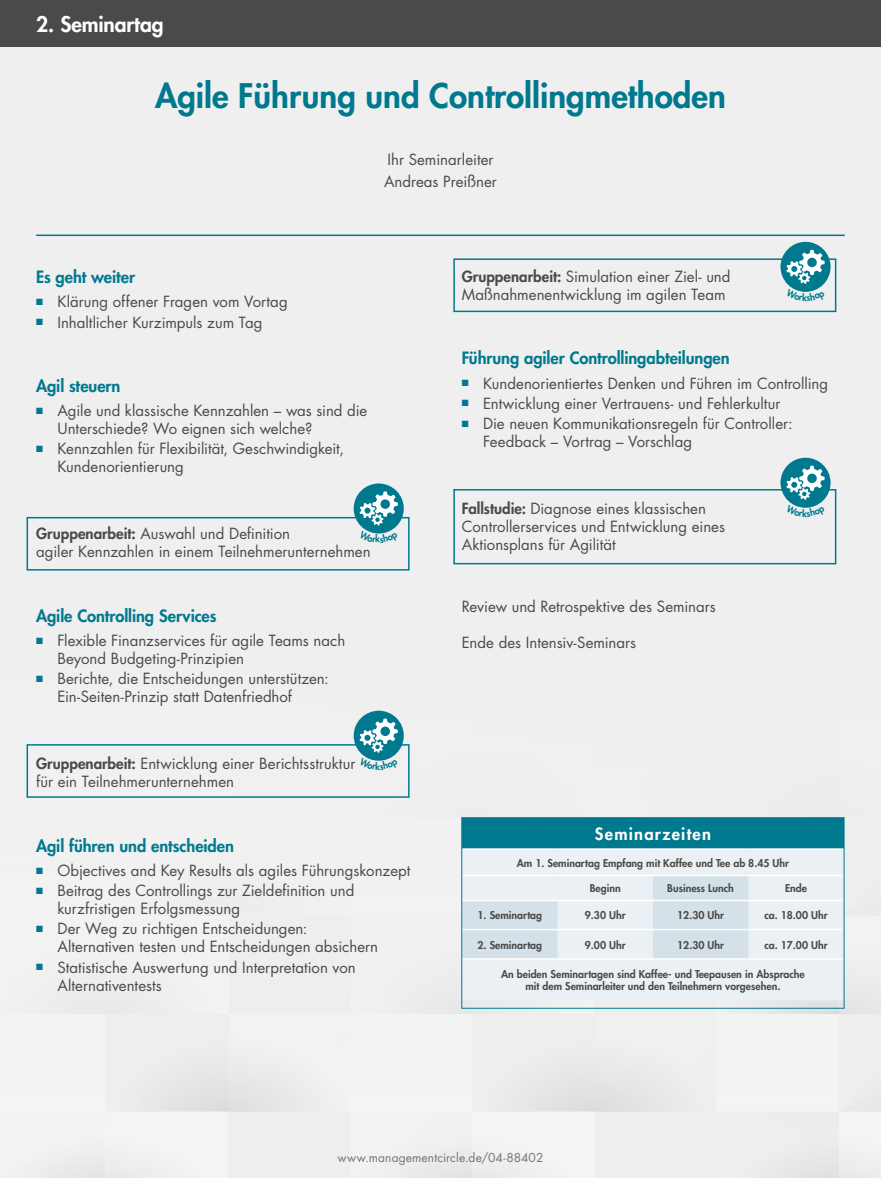
<style>
.page{position:relative;width:881px;height:1178px;background:#fff}
.page>*{position:absolute;margin:0;border:0;box-sizing:border-box;transform-origin:0 0}
.t1{font:800 33px "Futura Std";color:#00798f}
.t2{font:800 21px "Futura Std";letter-spacing:-.005em;color:#fff}
.t3{font:800 16.5px "Futura Std";letter-spacing:-.005em;color:#00798f}
.t4{font:800 16.5px "Futura Std";letter-spacing:.075em;color:#fff}
.t5{font:15px/18px "Futura Std";color:#4a4a49}
.t6{font:12px "Futura Std";letter-spacing:.01em;color:#757474}
.t7{font:800 10.5px/12px "Futura Std";color:#4a4a49;text-align:center}
.s1{color:#00798f}
.s2{font-weight:800}
</style>
<div class="page">
<div style="left:0;top:0;width:880px;height:1178px;background:#efefef"></div>
<div style="left:0;top:1014px;width:106px;height:98px;background:#f3f3f4"></div>
<div style="left:350px;top:1014px;width:122px;height:98px;background:#f3f3f4"></div>
<img style="left:748px;top:1000px;width:90px;height:9px">
<img style="left:760px;top:1001px;width:78px;height:13px">
<div style="left:716px;top:1014px;width:122px;height:98px;background:#f3f3f4"></div>
<svg style="left:838px;top:856px;width:34px;height:158px"></svg>
<img style="left:844px;top:885px;width:28px;height:31px">
<div style="left:527px;top:1077px;width:67px;height:34px;background:#e3e4e6"></div>
<div style="left:160px;top:1077px;width:68px;height:35px;background:#e3e4e6"></div>
<div style="left:0;top:0;width:880px;height:47px;background:#4a4a49"></div>
<hr style="left:36px;top:235px;width:808px;height:1px;background:#00798f">
<div style="left:462px;top:818px;width:381px;height:31px;background:#00798f"></div>
<svg style="left:748px;top:856px;width:94px;height:144px"></svg>
<svg style="left:462px;top:876px;width:286px;height:133px"></svg>
<hr style="left:462px;top:875px;width:95px;height:1px;background:#fff">
<hr style="left:557px;top:875px;width:95px;height:1px;background:#fff">
<hr style="left:652px;top:875px;width:96px;height:1px;background:#fff">
<hr style="left:748px;top:875px;width:95px;height:1px;background:#fff">
<hr style="left:462px;top:900px;width:95px;height:1px;background:#fff">
<hr style="left:557px;top:900px;width:95px;height:1px;background:#fff">
<hr style="left:652px;top:900px;width:96px;height:1px;background:#fff">
<hr style="left:748px;top:900px;width:95px;height:1px;background:#fff">
<hr style="left:462px;top:929px;width:95px;height:1px;background:#fff">
<hr style="left:557px;top:929px;width:95px;height:1px;background:#fff">
<hr style="left:652px;top:929px;width:96px;height:1px;background:#fff">
<hr style="left:748px;top:929px;width:95px;height:1px;background:#fff">
<hr style="left:462px;top:958px;width:95px;height:2px;background:#fff">
<hr style="left:557px;top:958px;width:95px;height:2px;background:#fff">
<hr style="left:652px;top:958px;width:96px;height:2px;background:#fff">
<hr style="left:748px;top:958px;width:95px;height:2px;background:#fff">
<hr style="left:462px;top:848px;width:95px;height:2px;background:#fff">
<hr style="left:557px;top:848px;width:95px;height:2px;background:#fff">
<hr style="left:652px;top:848px;width:96px;height:2px;background:#fff">
<hr style="left:748px;top:848px;width:95px;height:2px;background:#fff">
<div style="left:461px;top:817px;width:383px;height:191px;border:1px solid #00798f"></div>
<div style="left:27px;top:517px;width:382px;height:54px;border:2px solid #00798f"></div>
<div style="left:27px;top:744px;width:382px;height:54px;border:2px solid #00798f"></div>
<div style="left:453px;top:489px;width:383px;height:75px;border:2px solid #00798f"></div>
<div style="left:453px;top:258px;width:383px;height:54px;border:2px solid #00798f"></div>
<svg style="left:353px;top:483px;width:50px;height:50px"></svg>
<div style="left:353px;top:711px;width:50px;height:50px;background:#00798f;border-radius:50%"></div>
<div style="left:780px;top:458px;width:50px;height:50px;background:#00798f;border-radius:50%"></div>
<div style="left:780px;top:242px;width:50px;height:50px;background:#00798f;border-radius:50%"></div>
<svg style="left:359px;top:491px;width:40px;height:43px"></svg>
<svg style="left:359px;top:718px;width:40px;height:43px"></svg>
<svg style="left:785px;top:466px;width:40px;height:42px"></svg>
<svg style="left:785px;top:250px;width:40px;height:42px"></svg>
<h2 class="t2" style="left:36px;top:11px;width:129px">2. Seminartag</h2>
<h1 class="t1" style="left:155px;top:75px;width:572px">Agile Führung und Controllingmethoden</h1>
<p class="t5" style="left:384px;top:149px;width:114px;line-height:22.2px">Ihr Seminarleiter<br>Andreas Preißner</p>
<p class="t3" style="left:36px;top:266px;width:100px">Es geht weiter</p>
<p class="t5" style="left:36px;top:293px;width:253px"><span class="s1">■</span> Klärung offener Fragen vom Vortag</p>
<p class="t5" style="left:36px;top:313px;width:228px"><span class="s1">■</span> Inhaltlicher Kurzimpuls zum Tag</p>
<p class="t3" style="left:36px;top:375px;width:86px">Agil steuern</p>
<p class="t5" style="left:57px;top:402px;width:311px;text-indent:-21px"><span class="s1">■</span> Agile und klassische Kennzahlen – was sind die<br>Unterschiede? Wo eignen sich welche?</p>
<p class="t5" style="left:57px;top:440px;width:288px;text-indent:-21px"><span class="s1">■</span> Kennzahlen für Flexibilität, Geschwindigkeit,<br>Kundenorientierung</p>
<p class="t5" style="left:36px;top:525px;width:336px"><span class="s2">Gruppenarbeit:</span> Auswahl und Definition<br>agiler Kennzahlen in einem Teilnehmerunternehmen</p>
<p class="t3" style="left:36px;top:605px;width:182px">Agile Controlling Services</p>
<p class="t5" style="left:57px;top:632px;width:289px;text-indent:-21px"><span class="s1">■</span> Flexible Finanzservices für agile Teams nach<br>Beyond Budgeting-Prinzipien</p>
<p class="t5" style="left:57px;top:670px;width:273px;text-indent:-21px"><span class="s1">■</span> Berichte, die Entscheidungen unterstützen:<br>Ein-Seiten-Prinzip statt Datenfriedhof</p>
<p class="t5" style="left:36px;top:755px;width:320px"><span class="s2">Gruppenarbeit:</span> Entwicklung einer Berichtsstruktur für ein Teilnehmerunternehmen</p>
<p class="t3" style="left:36px;top:835px;width:199px">Agil führen und entscheiden</p>
<p class="t5" style="left:36px;top:862px;width:375px"><span class="s1">■</span> Objectives and Key Results als agiles Führungskonzept</p>
<p class="t5" style="left:57px;top:882px;width:298px;text-indent:-21px"><span class="s1">■</span> Beitrag des Controllings zur Zieldefinition und kurzfristigen Erfolgsmessung</p>
<p class="t5" style="left:57px;top:920px;width:322px;text-indent:-21px"><span class="s1">■</span> Der Weg zu richtigen Entscheidungen:<br>Alternativen testen und Entscheidungen absichern</p>
<p class="t5" style="left:57px;top:958px;width:299px;text-indent:-21px"><span class="s1">■</span> Statistische Auswertung und Interpretation von<br>Alternativentests</p>
<p class="t5" style="left:461px;top:267px;width:270px"><span class="s2">Gruppenarbeit:</span> Simulation einer Ziel- und<br>Maßnahmenentwicklung im agilen Team</p>
<p class="t3" style="left:461px;top:348px;width:269px">Führung agiler Controllingabteilungen</p>
<p class="t5" style="left:461px;top:374px;width:367px"><span class="s1">■</span> Kundenorientiertes Denken und Führen im Controlling</p>
<p class="t5" style="left:461px;top:394px;width:320px"><span class="s1">■</span> Entwicklung einer Vertrauens- und Fehlerkultur</p>
<p class="t5" style="left:483px;top:414px;width:311px;text-indent:-21px"><span class="s1">■</span> Die neuen Kommunikationsregeln für Controller:<br>Feedback – Vortrag – Vorschlag</p>
<p class="t5" style="left:461px;top:499px;width:265px"><span class="s2">Fallstudie:</span> Diagnose eines klassischen<br>Controllerservices und Entwicklung eines<br>Aktionsplans für Agilität</p>
<p class="t5" style="left:461px;top:598px;width:255px">Review und Retrospektive des Seminars</p>
<p class="t5" style="left:461px;top:634px;width:176px">Ende des Intensiv-Seminars</p>
<p class="t4" style="left:594px;top:824px;width:117px">Seminarzeiten</p>
<p class="t7" style="left:516px;top:857px;width:274px">Am 1. Seminartag Empfang mit Kaffee und Tee ab 8.45 Uhr</p>
<p class="t7" style="left:589px;top:882px;width:32px">Beginn</p>
<p class="t7" style="left:667px;top:882px;width:68px">Business Lunch</p>
<p class="t7" style="left:784px;top:882px;width:23px">Ende</p>
<p class="t7" style="left:477px;top:909px;width:66px">1. Seminartag</p>
<p class="t7" style="left:584px;top:909px;width:42px">9.30 Uhr</p>
<p class="t7" style="left:677px;top:909px;width:48px">12.30 Uhr</p>
<p class="t7" style="left:764px;top:909px;width:65px">ca. 18.00 Uhr</p>
<p class="t7" style="left:477px;top:939px;width:66px">2. Seminartag</p>
<p class="t7" style="left:584px;top:939px;width:42px">9.00 Uhr</p>
<p class="t7" style="left:677px;top:939px;width:48px">12.30 Uhr</p>
<p class="t7" style="left:764px;top:939px;width:65px">ca. 17.00 Uhr</p>
<p class="t7" style="left:501px;top:968px;width:305px">An beiden Seminartagen sind Kaffee- und Teepausen in Absprache mit dem Seminarleiter und den Teilnehmern vorgesehen.</p>
<p class="t6" style="left:337px;top:1149px;width:207px">www.managementcircle.de/04-88402</p>
</div>
